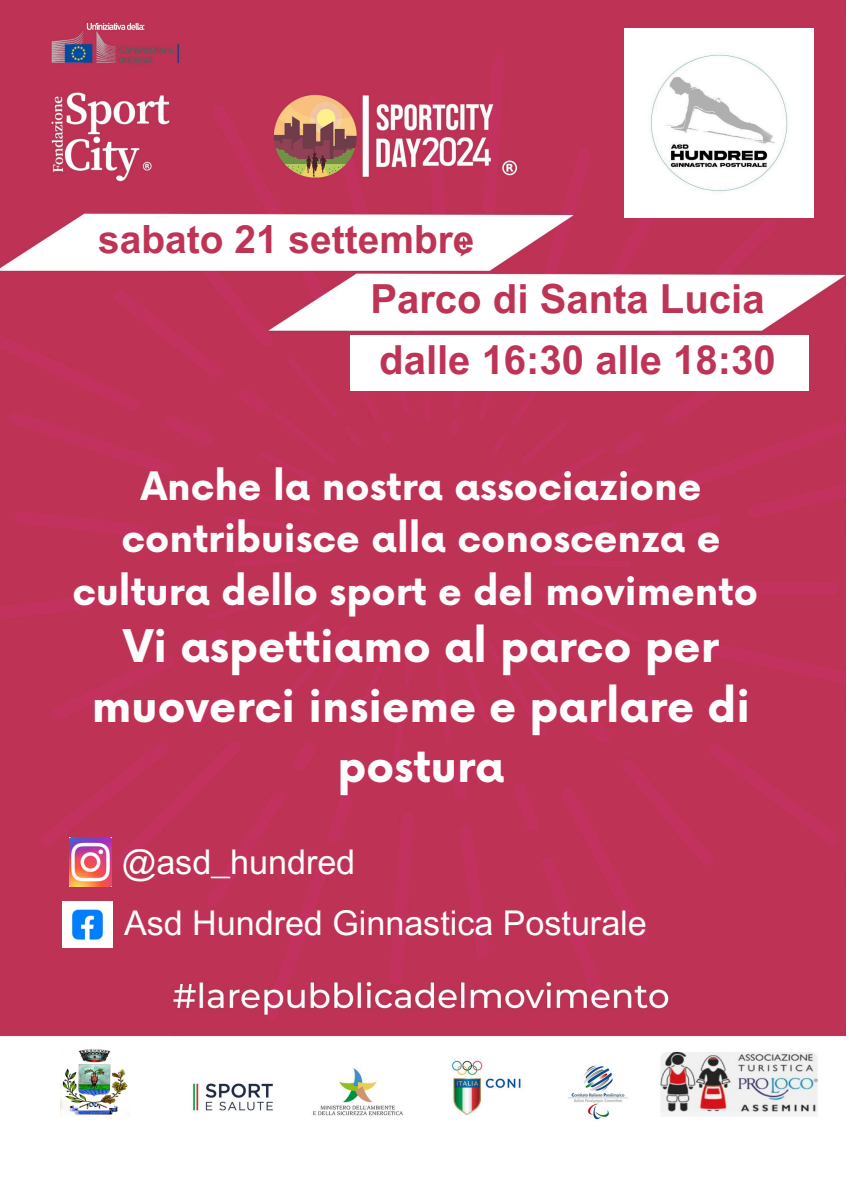
<style>
.page{position:relative;width:849px;height:1200px;background:#fff}
.page>*{position:absolute;margin:0;border:0;box-sizing:border-box;transform-origin:0 0}
.t1{font:700 43.8px/60px "Now";color:#fefdfd;text-align:center}
.t2{font:700 40px "Arial MT Pro";color:#be3456}
.t3{font:700 40px "Arial MT Pro";color:#be3455}
.t4{font:700 39px "Arial MT Pro";color:#be3455}
.t5{font:700 38.2px/52.4px "Now";color:#fefdfd;text-align:center}
.t6{font:34px "Arial MT Pro";color:#fefdfd}
</style>
<div class="page">
<img style="left:0;top:0;width:846px;height:1120px">
<img style="left:99px;top:219px;width:364px;height:50px">
<img style="left:624px;top:29px;width:189px;height:189px">
<img style="left:60px;top:1048px;width:69px;height:69px">
<img style="left:656px;top:1048px;width:165px;height:69px">
<div style="left:351px;top:335px;width:457px;height:56px;background:#fff"></div>
<img style="left:69px;top:837px;width:42px;height:50px">
<img style="left:63px;top:901px;width:49px;height:47px">
<p class="t4" style="left:98px;top:225px;width:378px">sabato 21 settembre</p>
<p class="t3" style="left:370px;top:284px;width:396px">Parco di Santa Lucia</p>
<p class="t2" style="left:379px;top:345px;width:398px">dalle 16:30 alle 18:30</p>
<p class="t5" style="left:73px;top:462px;width:687px">Anche la nostra associazione contribuisce alla conoscenza e cultura dello sport e del movimento</p>
<p class="t1" style="left:92px;top:619px;width:660px">Vi aspettiamo al parco per muoverci insieme e parlare di postura</p>
<p class="t6" style="left:122px;top:849px;width:235px">@asd_hundred</p>
<p class="t6" style="left:124px;top:910px;width:524px">Asd Hundred Ginnastica Posturale</p>
</div>
